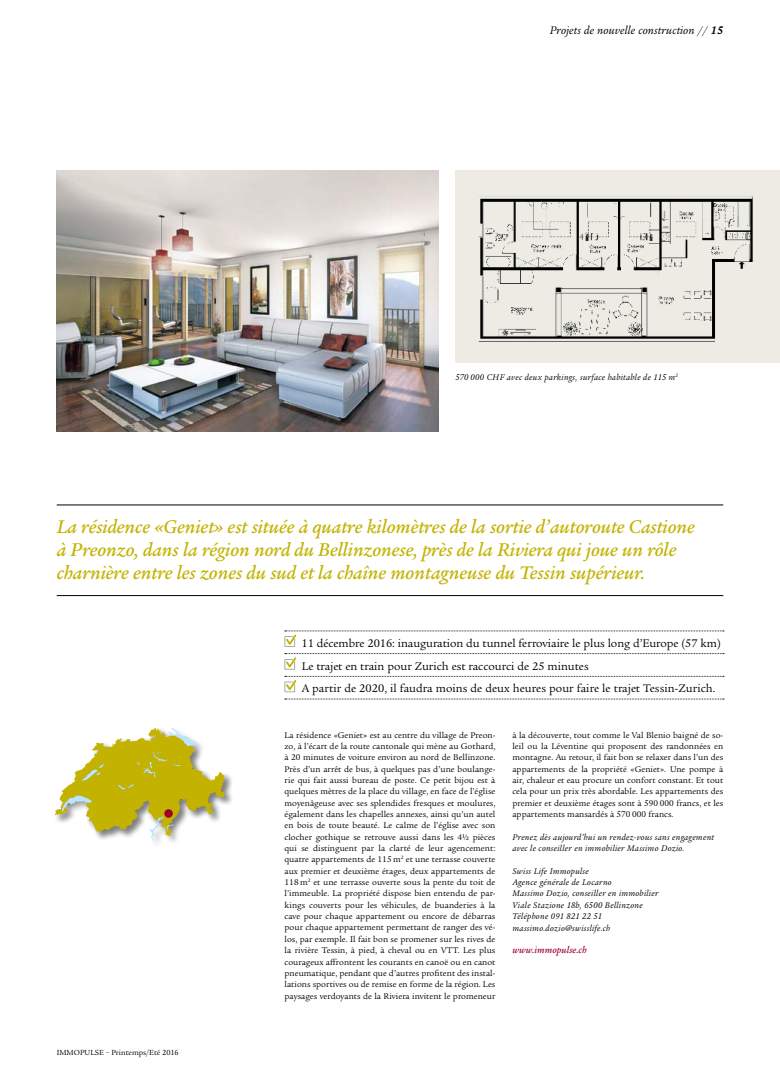
<style>
.page{position:relative;width:780px;height:1078px;background:#fff}
.page>*{position:absolute;margin:0;border:0;box-sizing:border-box;transform-origin:0 0}
.t1{font:italic 500 20px/22.7px "Legacy Serif ITC Pro";letter-spacing:-.005em;color:#c3b300}
.t2{font:12px/22.7px "Legacy Serif ITC Pro";color:#000}
.t3{font:italic 12px "Legacy Serif ITC Pro";letter-spacing:.01em;color:#000}
.t4{font:italic 500 10px "Legacy Serif ITC Pro";letter-spacing:.005em;color:#9e0030}
.t5{font:9px/11.3px "Legacy Serif ITC Pro";letter-spacing:.005em;color:#000;text-align:justify}
.t6{font:italic 9px/11.3px "Legacy Serif ITC Pro";letter-spacing:.03em;color:#000}
.t7{font:8px "Legacy Serif ITC Pro";color:#000}
.s1{font-weight:700}
</style>
<div class="page">
<hr style="left:57px;top:595px;width:666px;height:1px;background:#000">
<hr style="left:57px;top:504px;width:666px;height:1px;background:#000">
<div style="left:54px;top:726px;width:180px;height:115px;background:#000;opacity:.3"></div>
<svg style="left:55px;top:727px;width:170px;height:113px"></svg>
<div style="left:164px;top:809px;width:9px;height:8px;background:#9e0030;border-radius:50%"></div>
<svg style="left:285px;top:698px;width:439px;height:1px"></svg>
<svg style="left:284px;top:630px;width:440px;height:16px"></svg>
<svg style="left:284px;top:653px;width:440px;height:16px"></svg>
<svg style="left:284px;top:676px;width:440px;height:16px"></svg>
<div style="left:455px;top:170px;width:325px;height:193px;background:#edebe3"></div>
<img style="left:57px;top:170px;width:381px;height:261px">
<img style="left:478px;top:196px;width:275px;height:146px">
<h2 class="t3" style="left:549px;top:23px;width:175px">Projets de nouvelle construction // <span class="s1">15</span></h2>
<p class="t6" style="left:455px;top:371px;width:224px">570 000 CHF avec deux parkings, surface habitable de 115 m<sup>2</sup></p>
<p class="t1" style="left:57px;top:515px;width:639px">La résidence «Geniet» est située à quatre kilomètres de la sortie d’autoroute Castione à Preonzo, dans la région nord du Bellinzonese, près de la Riviera qui joue un rôle charnière entre les zones du sud et la chaîne montagneuse du Tessin supérieur.</p>
<h2 class="t2" style="left:301px;top:631px;width:421px">11 décembre 2016: inauguration du tunnel ferroviaire le plus long d’Europe (57 km)<br>Le trajet en train pour Zurich est raccourci de 25 minutes<br>A partir de 2020, il faudra moins de deux heures pour faire le trajet Tessin-Zurich.</h2>
<p class="t7" style="left:57px;top:1047px;width:123px">IMMOPULSE – Printemps/Eté 2016</p>
<p class="t5" style="left:284px;top:728px;width:212px">La résidence «Geniet» est au centre du village de Preon&shy;zo, à l’écart de la route cantonale qui mène au Gothard, à 20 minutes de voiture environ au nord de Bellinzone.<br>Près d’un arrêt de bus, à quelques pas d’une boulange&shy;rie qui fait aussi bureau de poste. Ce petit bijou est à quelques mètres de la place du village, en face de l’église moyenâgeuse avec ses splendides fresques et moulures, également dans les chapelles annexes, ainsi qu’un autel en bois de toute beauté. Le calme de l’église avec son clocher gothique se retrouve aussi dans les 4½ pièces qui se distinguent par la clarté de leur agencement: quatre appartements de 115 m<sup>2</sup> et une terrasse couverte aux premier et deuxième étages, deux appartements de 118 m<sup>2</sup> et une terrasse ouverte sous la pente du toit de l’immeuble. La propriété dispose bien entendu de par&shy;kings couverts pour les véhicules, de buanderies à la cave pour chaque appartement ou encore de débarras pour chaque appartement permettant de ranger des vé&shy;los, par exemple. Il fait bon se promener sur les rives de la rivière Tessin, à pied, à cheval ou en VTT. Les plus courageux affrontent les courants en canoë ou en canot pneumatique, pendant que d’autres profitent des instal&shy;lations sportives ou de remise en forme de la région. Les paysages verdoyants de la Riviera invitent le promeneur</p>
<p class="t5" style="left:512px;top:728px;width:212px">à la découverte, tout comme le Val Blenio baigné de so&shy;leil ou la Léventine qui proposent des randonnées en montagne. Au retour, il fait bon se relaxer dans l’un des appartements de la propriété «Geniet». Une pompe à air, chaleur et eau procure un confort constant. Et tout cela pour un prix très abordable. Les appartements des premier et deuxième étages sont à 590 000 francs, et les appartements mansardés à 570 000 francs.</p>
<p class="t6" style="left:512px;top:830px;width:203px">Prenez dès aujourd’hui un rendez-vous sans engagement avec le conseiller en immobilier Massimo Dozio.</p>
<p class="t6" style="left:512px;top:864px;width:147px">Swiss Life Immopulse<br>Agence générale de Locarno<br>Massimo Dozio, conseiller en immobilier<br>Viale Stazione 18b, 6500 Bellinzone<br>Téléphone 091 821 22 51 massimo.dozio@swisslife.ch</p>
<p class="t4" style="left:512px;top:943px;width:76px">www.immopulse.ch</p>
</div>
